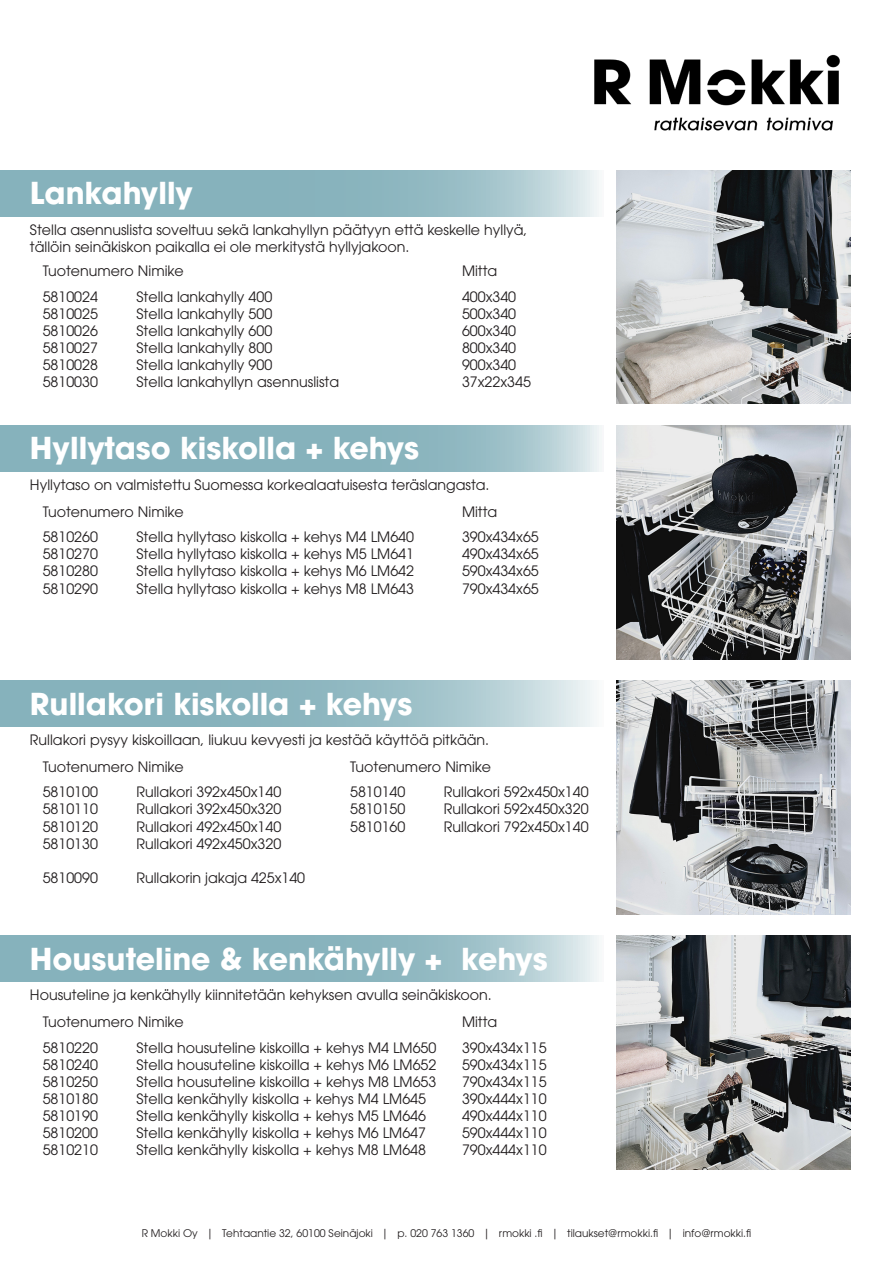
<style>
.page{position:relative;width:893px;height:1263px;background:#fff}
.page>*{position:absolute;margin:0;border:0;box-sizing:border-box;transform-origin:0 0}
.otsikko{font:700 30px "ITC Avant Garde Pro";color:#fff}
.Sarkainleipä{font:14.25px "ITC Avant Garde Pro";color:#231f20}
.otsikko-2{font:14.25px/17.1px "ITC Avant Garde Pro";color:#231f20}
.Lihavointi{font:14.25px "ITC Avant Garde Pro";color:#231f20}
.t1{font:10.5px "ITC Avant Garde Pro";color:#231f20}
</style>
<div class="page">
<img style="left:594px;top:54px;width:246px;height:77px">
<img style="left:617px;top:680px;width:233px;height:234px">
<img style="left:617px;top:935px;width:233px;height:234px">
<svg style="left:0;top:680px;width:594px;height:46px;background:#9abec6"></svg>
<svg style="left:0;top:935px;width:599px;height:46px;background:#94bbc3"></svg>
<img style="left:617px;top:170px;width:233px;height:234px">
<svg style="left:0;top:170px;width:599px;height:46px;background:#94bbc3"></svg>
<img style="left:617px;top:425px;width:233px;height:234px">
<svg style="left:0;top:425px;width:602px;height:46px;background:#91b8c1"></svg>
<p class="otsikko" style="left:30px;top:173px;width:164px">Lankahylly</p>
<p class="otsikko-2" style="left:30px;top:221px;width:499px">Stella asennuslista soveltuu sekä lankahyllyn päätyyn että keskelle hyllyä, tällöin seinäkiskon paikalla ei ole merkitystä hyllyjakoon.</p>
<p class="Lihavointi" style="left:43px;top:262px;width:142px">Tuotenumero Nimike</p>
<p class="Lihavointi" style="left:462px;top:262px;width:37px">Mitta</p>
<p class="Sarkainleipä" style="left:43px;top:288px;width:57px">5810024</p>
<p class="Sarkainleipä" style="left:136px;top:288px;width:137px">Stella lankahylly 400</p>
<p class="Sarkainleipä" style="left:462px;top:288px;width:56px">400x340</p>
<p class="Sarkainleipä" style="left:43px;top:305px;width:57px">5810025</p>
<p class="Sarkainleipä" style="left:136px;top:305px;width:137px">Stella lankahylly 500</p>
<p class="Sarkainleipä" style="left:462px;top:305px;width:56px">500x340</p>
<p class="Sarkainleipä" style="left:43px;top:322px;width:57px">5810026</p>
<p class="Sarkainleipä" style="left:136px;top:322px;width:137px">Stella lankahylly 600</p>
<p class="Sarkainleipä" style="left:462px;top:322px;width:56px">600x340</p>
<p class="Sarkainleipä" style="left:43px;top:339px;width:57px">5810027</p>
<p class="Sarkainleipä" style="left:136px;top:339px;width:137px">Stella lankahylly 800</p>
<p class="Sarkainleipä" style="left:462px;top:339px;width:56px">800x340</p>
<p class="Sarkainleipä" style="left:43px;top:356px;width:57px">5810028</p>
<p class="Sarkainleipä" style="left:136px;top:356px;width:137px">Stella lankahylly 900</p>
<p class="Sarkainleipä" style="left:462px;top:356px;width:56px">900x340</p>
<p class="Sarkainleipä" style="left:43px;top:373px;width:57px">5810030</p>
<p class="Sarkainleipä" style="left:136px;top:373px;width:204px">Stella lankahyllyn asennuslista</p>
<p class="Sarkainleipä" style="left:462px;top:373px;width:70px">37x22x345</p>
<p class="otsikko" style="left:30px;top:428px;width:391px">Hyllytaso kiskolla + kehys</p>
<p class="otsikko-2" style="left:30px;top:476px;width:461px">Hyllytaso on valmistettu Suomessa korkealaatuisesta teräslangasta.</p>
<p class="Lihavointi" style="left:43px;top:502px;width:142px">Tuotenumero Nimike</p>
<p class="Lihavointi" style="left:462px;top:502px;width:37px">Mitta</p>
<p class="Sarkainleipä" style="left:43px;top:528px;width:57px">5810260</p>
<p class="Sarkainleipä" style="left:136px;top:528px;width:279px">Stella hyllytaso kiskolla + kehys M4 LM640</p>
<p class="Sarkainleipä" style="left:462px;top:528px;width:78px">390x434x65</p>
<p class="Sarkainleipä" style="left:43px;top:545px;width:57px">5810270</p>
<p class="Sarkainleipä" style="left:136px;top:545px;width:279px">Stella hyllytaso kiskolla + kehys M5 LM641</p>
<p class="Sarkainleipä" style="left:462px;top:545px;width:78px">490x434x65</p>
<p class="Sarkainleipä" style="left:43px;top:562px;width:57px">5810280</p>
<p class="Sarkainleipä" style="left:136px;top:562px;width:279px">Stella hyllytaso kiskolla + kehys M6 LM642</p>
<p class="Sarkainleipä" style="left:462px;top:562px;width:78px">590x434x65</p>
<p class="Sarkainleipä" style="left:43px;top:579px;width:57px">5810290</p>
<p class="Sarkainleipä" style="left:136px;top:579px;width:279px">Stella hyllytaso kiskolla + kehys M8 LM643</p>
<p class="Sarkainleipä" style="left:462px;top:579px;width:78px">790x434x65</p>
<p class="otsikko" style="left:30px;top:683px;width:384px">Rullakori kiskolla + kehys</p>
<p class="otsikko-2" style="left:30px;top:731px;width:461px">Rullakori pysyy kiskoillaan, liukuu kevyesti ja kestää käyttöä pitkään.</p>
<p class="Lihavointi" style="left:43px;top:758px;width:142px">Tuotenumero Nimike</p>
<p class="Sarkainleipä" style="left:43px;top:783px;width:57px">5810100</p>
<p class="Sarkainleipä" style="left:136px;top:783px;width:146px">Rullakori 392x450x140</p>
<p class="Sarkainleipä" style="left:43px;top:800px;width:57px">5810110</p>
<p class="Sarkainleipä" style="left:136px;top:800px;width:146px">Rullakori 392x450x320</p>
<p class="Sarkainleipä" style="left:43px;top:817px;width:57px">5810120</p>
<p class="Sarkainleipä" style="left:136px;top:817px;width:146px">Rullakori 492x450x140</p>
<p class="Sarkainleipä" style="left:43px;top:834px;width:57px">5810130</p>
<p class="Sarkainleipä" style="left:136px;top:834px;width:146px">Rullakori 492x450x320</p>
<p class="Sarkainleipä" style="left:43px;top:869px;width:57px">5810090</p>
<p class="Sarkainleipä" style="left:136px;top:869px;width:170px">Rullakorin jakaja 425x140</p>
<p class="Lihavointi" style="left:350px;top:758px;width:142px">Tuotenumero Nimike</p>
<p class="Sarkainleipä" style="left:350px;top:783px;width:57px">5810140</p>
<p class="Sarkainleipä" style="left:444px;top:783px;width:146px">Rullakori 592x450x140</p>
<p class="Sarkainleipä" style="left:350px;top:800px;width:57px">5810150</p>
<p class="Sarkainleipä" style="left:444px;top:800px;width:146px">Rullakori 592x450x320</p>
<p class="Sarkainleipä" style="left:350px;top:817px;width:57px">5810160</p>
<p class="Sarkainleipä" style="left:444px;top:817px;width:146px">Rullakori 792x450x140</p>
<p class="otsikko" style="left:30px;top:938px;width:519px">Housuteline &amp; kenkähylly + kehys</p>
<p class="otsikko-2" style="left:30px;top:986px;width:463px">Housuteline ja kenkähylly kiinnitetään kehyksen avulla seinäkiskoon.</p>
<p class="Lihavointi" style="left:43px;top:1013px;width:142px">Tuotenumero Nimike</p>
<p class="Lihavointi" style="left:462px;top:1013px;width:37px">Mitta</p>
<p class="Sarkainleipä" style="left:43px;top:1038px;width:57px">5810220</p>
<p class="Sarkainleipä" style="left:136px;top:1038px;width:301px">Stella housuteline kiskoilla + kehys M4 LM650</p>
<p class="Sarkainleipä" style="left:462px;top:1038px;width:86px">390x434x115</p>
<p class="Sarkainleipä" style="left:43px;top:1055px;width:57px">5810240</p>
<p class="Sarkainleipä" style="left:136px;top:1055px;width:301px">Stella housuteline kiskoilla + kehys M6 LM652</p>
<p class="Sarkainleipä" style="left:462px;top:1055px;width:86px">590x434x115</p>
<p class="Sarkainleipä" style="left:43px;top:1073px;width:57px">5810250</p>
<p class="Sarkainleipä" style="left:136px;top:1073px;width:301px">Stella housuteline kiskoilla + kehys M8 LM653</p>
<p class="Sarkainleipä" style="left:462px;top:1073px;width:86px">790x434x115</p>
<p class="Sarkainleipä" style="left:43px;top:1090px;width:57px">5810180</p>
<p class="Sarkainleipä" style="left:136px;top:1090px;width:291px">Stella kenkähylly kiskolla + kehys M4 LM645</p>
<p class="Sarkainleipä" style="left:462px;top:1090px;width:86px">390x444x110</p>
<p class="Sarkainleipä" style="left:43px;top:1107px;width:57px">5810190</p>
<p class="Sarkainleipä" style="left:136px;top:1107px;width:291px">Stella kenkähylly kiskolla + kehys M5 LM646</p>
<p class="Sarkainleipä" style="left:462px;top:1107px;width:86px">490x444x110</p>
<p class="Sarkainleipä" style="left:43px;top:1124px;width:57px">5810200</p>
<p class="Sarkainleipä" style="left:136px;top:1124px;width:291px">Stella kenkähylly kiskolla + kehys M6 LM647</p>
<p class="Sarkainleipä" style="left:462px;top:1124px;width:86px">590x444x110</p>
<p class="Sarkainleipä" style="left:43px;top:1141px;width:57px">5810210</p>
<p class="Sarkainleipä" style="left:136px;top:1141px;width:291px">Stella kenkähylly kiskolla + kehys M8 LM648</p>
<p class="Sarkainleipä" style="left:462px;top:1141px;width:86px">790x444x110</p>
<p class="t1" style="left:142px;top:1227px;width:611px">R Mokki Oy | Tehtaantie 32, 60100 Seinäjoki | p. 020 763 1360 | rmokki .fi | tilaukset@rmokki.fi | info@rmokki.fi</p>
</div>
